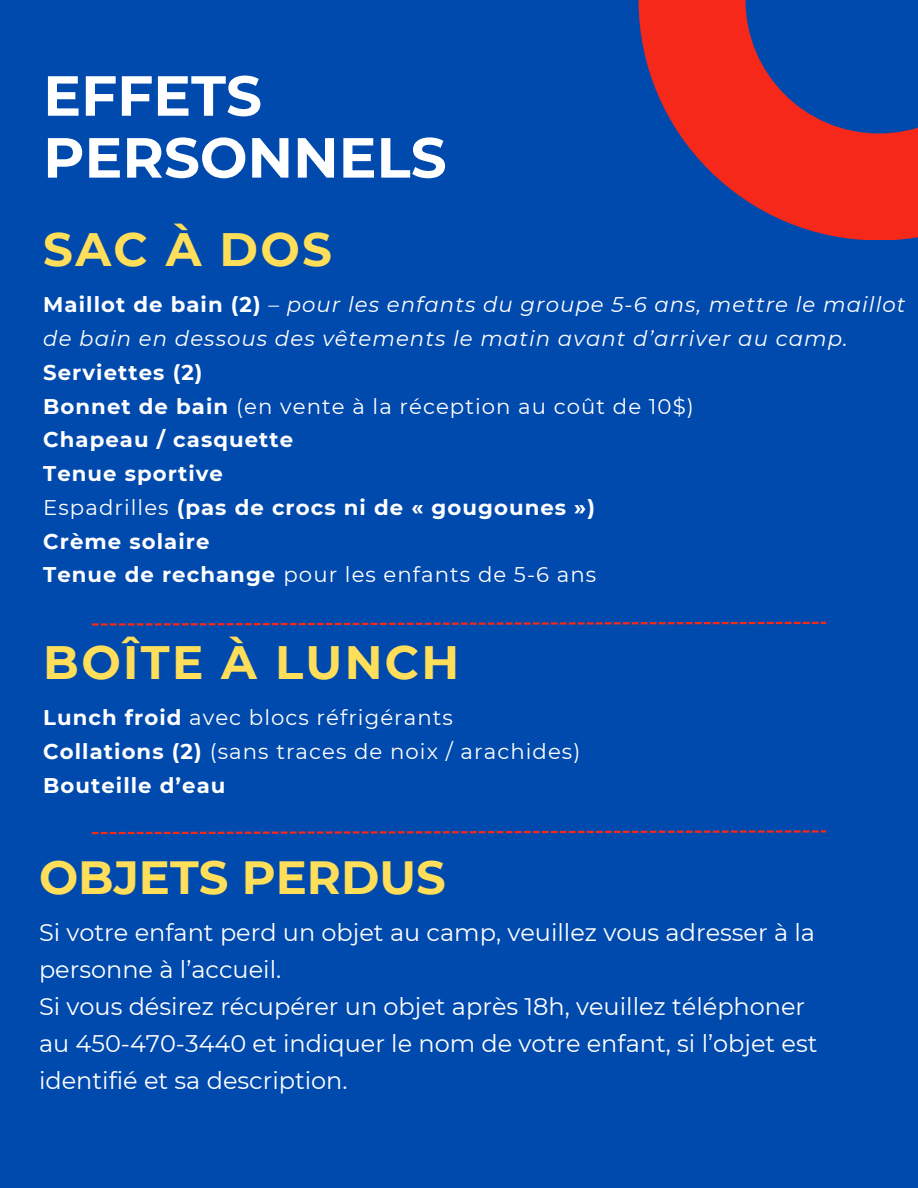
<style>
.page{position:relative;width:918px;height:1188px;background:#004aad}
.page>*{position:absolute;margin:0;border:0;box-sizing:border-box;transform-origin:0 0}
.t1{font:700 56.4px/61.8px "Montserrat";color:#fff}
.t2{font:700 46.8px "Montserrat";letter-spacing:.05em;color:#ffde59}
.t3{font:700 46.5px "Montserrat";color:#ffde59}
.t4{font:24px/37.2px "Montserrat";color:#fff}
.t5{font:21.3px "Montserrat";letter-spacing:.05em;color:#fff}
.t6{font:italic 21.3px/33.8px "Montserrat";letter-spacing:.05em;color:#fff}
.t7{font:700 21.3px "Montserrat";letter-spacing:.05em;color:#fff}
.s1{font-weight:700;font-style:normal}
.s2{font-style:normal}
.s3{font-weight:700}
.s4{font-weight:400}
</style>
<div class="page">
<svg style="left:639px;top:0;width:279px;height:240px;fill:#f52819"></svg>
<svg style="left:92px;top:622px;width:734px;height:4px"></svg>
<svg style="left:92px;top:830px;width:734px;height:4px"></svg>
<p class="t1" style="left:43px;top:65px;width:405px">EFFETS<br>PERSONNELS</p>
<h1 class="t2" style="left:43px;top:221px;width:290px">SAC À DOS</h1>
<p class="t6" style="left:43px;top:288px;width:864px"><span class="s1">Maillot de bain (2)</span> <span class="s2">–</span> pour les enfants du groupe 5-6 ans, mettre le maillot de bain en dessous des vêtements le matin avant d’arriver au camp.</p>
<p class="t7" style="left:43px;top:359px;width:161px">Serviettes (2)</p>
<p class="t5" style="left:43px;top:393px;width:652px"><span class="s3">Bonnet de bain</span> (en vente à la réception au coût de 10$)</p>
<p class="t7" style="left:43px;top:427px;width:251px">Chapeau / casquette</p>
<p class="t7" style="left:43px;top:461px;width:181px">Tenue sportive</p>
<p class="t7" style="left:43px;top:494px;width:553px"><span class="s4">Espadrilles</span> (pas de crocs ni de « gougounes »)</p>
<p class="t7" style="left:43px;top:528px;width:168px">Crème solaire</p>
<p class="t5" style="left:43px;top:562px;width:555px"><span class="s3">Tenue de rechange</span> pour les enfants de 5-6 ans</p>
<p class="t2" style="left:43px;top:634px;width:417px">BOÎTE À LUNCH</p>
<p class="t5" style="left:43px;top:705px;width:411px"><span class="s3">Lunch froid</span> avec blocs réfrigérants</p>
<p class="t5" style="left:43px;top:738px;width:539px"><span class="s3">Collations (2)</span> (sans traces de noix / arachides)</p>
<p class="t7" style="left:43px;top:772px;width:184px">Bouteille d’eau</p>
<p class="t3" style="left:39px;top:849px;width:408px">OBJETS PERDUS</p>
<p class="t4" style="left:39px;top:914px;width:780px">Si votre enfant perd un objet au camp, veuillez vous adresser à la personne à l’accueil.<br>Si vous désirez récupérer un objet après 18h, veuillez téléphoner au 450-470-3440 et indiquer le nom de votre enfant, si l’objet est identifié et sa description.</p>
</div>
